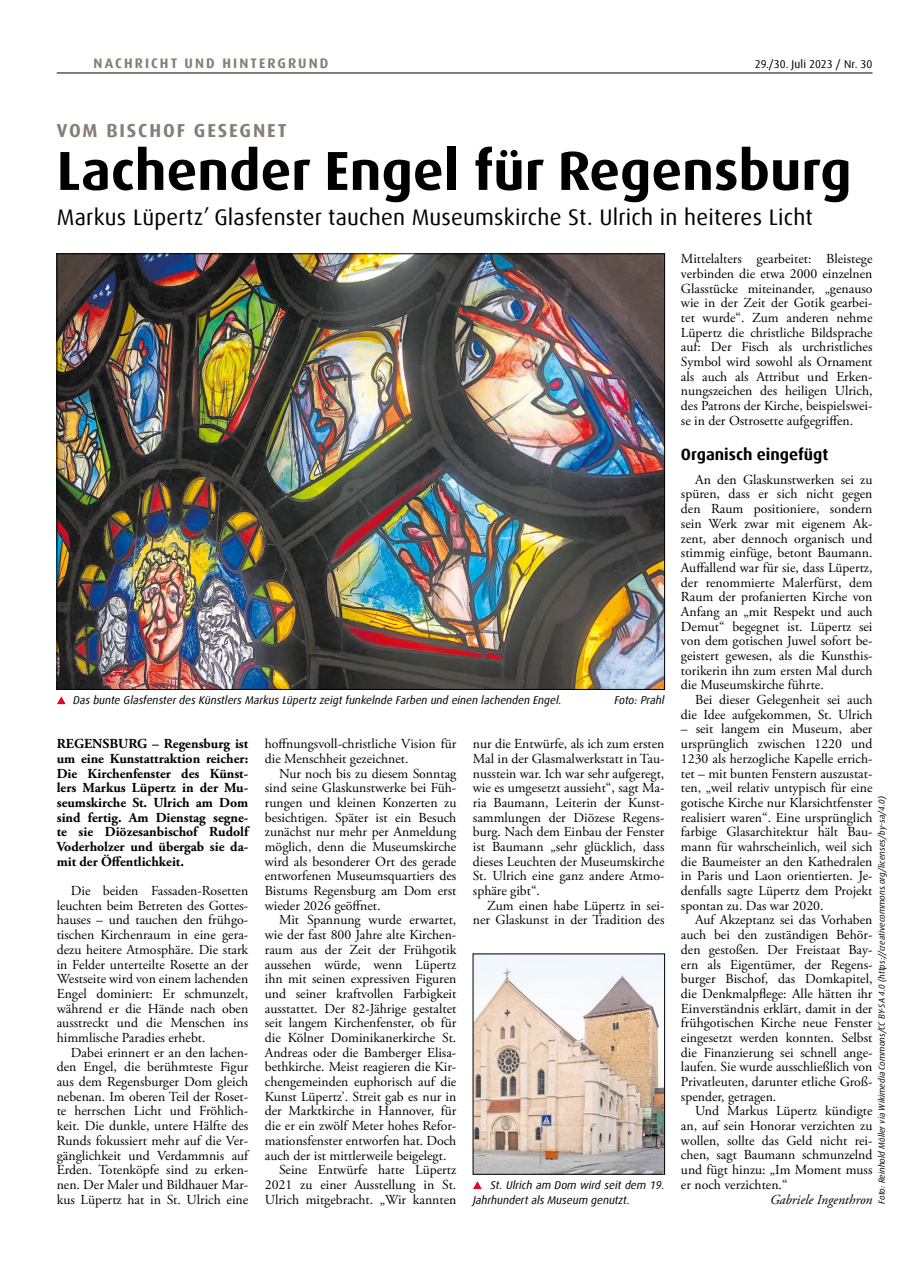
<style>
.page{position:relative;width:908px;height:1276px;background:#fff}
.page>*{position:absolute;margin:0;border:0;box-sizing:border-box;transform-origin:0 0}
.t1{font:700 55px "Dax Offc Pro";color:#000}
.t2{font:22.5px "Dax Offc Pro";letter-spacing:.01em;color:#000}
.t3{font:700 18.75px "Dax Offc Pro";letter-spacing:.1em;color:#867d76}
.t4{font:700 16.25px "Dax Offc Pro";color:#000}
.t5{font:13.75px/14.6px "Adobe Garamond Pro";color:#000;text-align:justify}
.t6{font:700 13.75px/14.6px "Adobe Garamond Pro";color:#000;text-align:justify}
.t7{font:700 13.75px "Dax Offc Pro";letter-spacing:.15em;color:#867d76}
.t8{font:italic 13.75px "Adobe Garamond Pro";color:#000}
.t9{font:italic 11.25px/14.8px "Dax Offc Pro";color:#000}
.t10{font:11.25px "Dax Offc Pro";color:#000}
.t11{font:italic 8.75px "Dax Offc Pro";color:#000}
</style>
<div class="page">
<hr style="left:57px;top:73px;width:815px;height:1px;background:#000">
<img style="left:59px;top:256px;width:603px;height:431px">
<img style="left:474px;top:955px;width:188px;height:217px">
<svg style="left:473px;top:1181px;width:8px;height:8px"></svg>
<svg style="left:57px;top:696px;width:9px;height:8px"></svg>
<p class="t7" style="left:94px;top:54px;width:236px">NACHRICHT UND HINTERGRUND</p>
<p class="t10" style="left:754px;top:56px;width:119px">29./30. Juli 2023 / Nr. 30</p>
<h3 class="t3" style="left:57px;top:119px;width:231px">VOM BISCHOF GESEGNET</h3>
<h1 class="t1" style="left:57px;top:135px;width:796px">Lachender Engel für Regensburg</h1>
<h2 class="t2" style="left:57px;top:202px;width:757px">Markus Lüpertz’ Glasfenster tauchen Museumskirche St. Ulrich in heiteres Licht</h2>
<p class="t9" style="left:73px;top:693px;width:489px">Das bunte Glasfenster des Künstlers Markus Lüpertz zeigt funkelnde Farben und einen lachenden Engel.</p>
<p class="t9" style="left:614px;top:693px;width:52px">Foto: Prahl</p>
<p class="t6" style="left:57px;top:737px;width:193px">REGENSBURG – Regensburg ist um eine Kunstattraktion reicher:<br>Die Kirchenfenster des Künst&shy;lers Markus Lüpertz in der Mu&shy;seumskirche St. Ulrich am Dom sind fertig. Am Dienstag segne&shy;te sie Diözesanbischof Rudolf Voderholzer und übergab sie da&shy;mit der Öffentlichkeit.</p>
<p class="t5" style="left:57px;top:884px;width:193px;text-indent:14px">Die beiden Fassaden-Rosetten leuchten beim Betreten des Gottes&shy;hauses – und tauchen den frühgo&shy;tischen Kirchenraum in eine gera&shy;dezu heitere Atmosphäre. Die stark in Felder unterteilte Rosette an der Westseite wird von einem lachenden Engel dominiert: Er schmunzelt, während er die Hände nach oben ausstreckt und die Menschen ins himmlische Paradies erhebt.</p>
<p class="t5" style="left:57px;top:1045px;width:193px;text-indent:14px">Dabei erinnert er an den lachen&shy;den Engel, die berühmteste Figur aus dem Regensburger Dom gleich nebenan. Im oberen Teil der Roset&shy;te herrschen Licht und Fröhlich&shy;keit. Die dunkle, untere Hälfte des Runds fokussiert mehr auf die Ver&shy;gänglichkeit und Verdammnis auf Erden. Totenköpfe sind zu erken&shy;nen. Der Maler und Bildhauer Mar&shy;kus Lüpertz hat in St. Ulrich eine</p>
<p class="t5" style="left:265px;top:737px;width:193px">hoffnungsvoll-christliche Vision für die Menschheit gezeichnet.</p>
<p class="t5" style="left:265px;top:766px;width:193px;text-indent:14px">Nur noch bis zu diesem Sonntag sind seine Glaskunstwerke bei Füh&shy;rungen und kleinen Konzerten zu besichtigen. Später ist ein Besuch zunächst nur mehr per Anmeldung möglich, denn die Museumskirche wird als besonderer Ort des gerade entworfenen Museumsquartiers des Bistums Regensburg am Dom erst wieder 2026 geöffnet.</p>
<p class="t5" style="left:279px;top:913px;width:179px">Mit Spannung wurde erwartet,</p>
<p class="t5" style="left:265px;top:928px;width:193px">wie der fast 800 Jahre alte Kirchen-</p>
<p class="t5" style="left:265px;top:942px;width:193px">raum aus der Zeit der Frühgotik</p>
<p class="t5" style="left:265px;top:957px;width:193px">aussehen würde, wenn Lüpertz</p>
<p class="t5" style="left:265px;top:972px;width:193px">ihn mit seinen expressiven Figuren</p>
<p class="t5" style="left:265px;top:986px;width:193px">und seiner kraftvollen Farbigkeit</p>
<p class="t5" style="left:265px;top:1001px;width:193px">ausstattet. Der 82-Jährige gestaltet</p>
<p class="t5" style="left:265px;top:1016px;width:193px">seit langem Kirchenfenster, ob für</p>
<p class="t5" style="left:265px;top:1030px;width:193px">die Kölner Dominikanerkirche St.</p>
<p class="t5" style="left:265px;top:1045px;width:193px">Andreas oder die Bamberger Elisa-</p>
<p class="t5" style="left:265px;top:1060px;width:193px">bethkirche. Meist reagieren die Kir-</p>
<p class="t5" style="left:265px;top:1075px;width:193px">chengemeinden euphorisch auf die</p>
<p class="t5" style="left:265px;top:1089px;width:193px">Kunst Lüpertz’. Streit gab es nur in</p>
<p class="t5" style="left:265px;top:1104px;width:193px">der Marktkirche in Hannover, für</p>
<p class="t5" style="left:265px;top:1119px;width:193px">die er ein zwölf Meter hohes Refor-</p>
<p class="t5" style="left:265px;top:1133px;width:193px">mationsfenster entworfen hat. Doch</p>
<p class="t5" style="left:265px;top:1148px;width:183px">auch der ist mittlerweile beigelegt.</p>
<p class="t5" style="left:279px;top:1163px;width:179px">Seine Entwürfe hatte Lüpertz</p>
<p class="t5" style="left:265px;top:1177px;width:193px">2021 zu einer Ausstellung in St.</p>
<p class="t5" style="left:265px;top:1192px;width:193px">Ulrich mitgebracht. „Wir kannten</p>
<p class="t5" style="left:472px;top:737px;width:193px">nur die Entwürfe, als ich zum ersten Mal in der Glasmalwerkstatt in Tau&shy;nusstein war. Ich war sehr aufgeregt, wie es umgesetzt aussieht“, sagt Ma&shy;ria Baumann, Leiterin der Kunst&shy;sammlungen der Diözese Regens&shy;burg. Nach dem Einbau der Fenster ist Baumann „sehr glücklich, dass dieses Leuchten der Museumskirche St. Ulrich eine ganz andere Atmo&shy;sphäre gibt“.</p>
<p class="t5" style="left:472px;top:898px;width:193px;text-align:right">Zum einen habe Lüpertz in sei&shy;ner Glaskunst in der Tradition des</p>
<p class="t9" style="left:473px;top:1177px;width:193px;text-indent:17px">St. Ulrich am Dom wird seit dem 19.<br>Jahrhundert als Museum genutzt.</p>
<p class="t5" style="left:680px;top:252px;width:193px">Mittelalters gearbeitet: Bleistege verbinden die etwa 2000 einzelnen Glasstücke miteinander, „genauso wie in der Zeit der Gotik gearbei&shy;tet wurde“. Zum anderen nehme Lüpertz die christliche Bildsprache auf: Der Fisch als urchristliches Symbol wird sowohl als Ornament als auch als Attribut und Erken&shy;nungszeichen des heiligen Ulrich, des Patrons der Kirche, beispielswei&shy;se in der Ostrosette aufgegriffen.</p>
<p class="t4" style="left:680px;top:443px;width:149px">Organisch eingefügt</p>
<p class="t5" style="left:680px;top:472px;width:193px;text-indent:14px">An den Glaskunstwerken sei zu spüren, dass er sich nicht gegen den Raum positioniere, sondern sein Werk zwar mit eigenem Ak&shy;zent, aber dennoch organisch und stimmig einfüge, betont Baumann.<br>Auffallend war für sie, dass Lüpertz, der renommierte Malerfürst, dem Raum der profanierten Kirche von Anfang an „mit Respekt und auch Demut“ begegnet ist. Lüpertz sei von dem gotischen Juwel sofort be&shy;geistert gewesen, als die Kunsthis&shy;torikerin ihn zum ersten Mal durch die Museumskirche führte.</p>
<p class="t5" style="left:680px;top:693px;width:193px;text-align:right">Bei dieser Gelegenheit sei auch die Idee aufgekommen, St. Ulrich</p>
<p class="t5" style="left:680px;top:722px;width:193px">– seit langem ein Museum, aber ursprünglich zwischen 1220 und 1230 als herzogliche Kapelle errich&shy;tet – mit bunten Fenstern auszustat&shy;ten, „weil relativ untypisch für eine gotische Kirche nur Klarsichtfenster realisiert waren“. Eine ursprünglich farbige Glasarchitektur hält Bau&shy;mann für wahrscheinlich, weil sich die Baumeister an den Kathedralen in Paris und Laon orientierten. Je&shy;denfalls sagte Lüpertz dem Projekt spontan zu. Das war 2020.</p>
<p class="t5" style="left:680px;top:913px;width:193px;text-indent:14px">Auf Akzeptanz sei das Vorhaben auch bei den zuständigen Behör&shy;den gestoßen. Der Freistaat Bay&shy;ern als Eigentümer, der Regens&shy;burger Bischof, das Domkapitel, die Denkmalpflege: Alle hätten ihr Einverständnis erklärt, damit in der frühgotischen Kirche neue Fenster eingesetzt werden konnten. Selbst die Finanzierung sei schnell ange&shy;laufen. Sie wurde ausschließlich von Privatleuten, darunter etliche Groß&shy;spender, getragen.</p>
<p class="t5" style="left:680px;top:1104px;width:193px;text-indent:14px">Und Markus Lüpertz kündigte an, auf sein Honorar verzichten zu wollen, sollte das Geld nicht rei&shy;chen, sagt Baumann schmunzelnd und fügt hinzu: „Im Moment muss er noch verzichten.“</p>
<p class="t8" style="left:769px;top:1191px;width:104px">Gabriele Ingenthron</p>
<p class="t11" style="left:875px;top:1203px;width:409px;rotate:-90deg">Foto: Reinhold Möller via Wikimedia Commons/CC BY-SA 4.0 (https://creativecommons.org/licenses/by-sa/4.0)</p>
</div>
